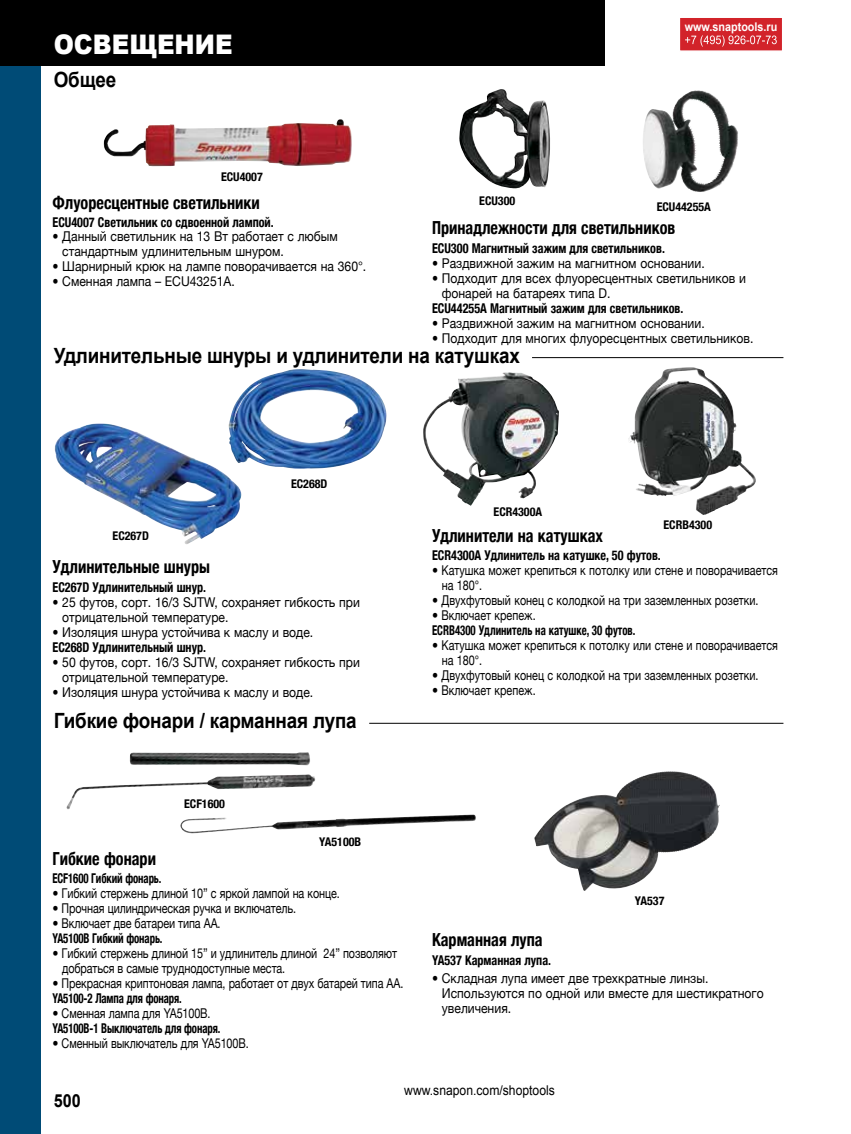
<style>
.page{position:relative;width:851px;height:1134px;background:#fff}
.page>*{position:absolute;margin:0;border:0;box-sizing:border-box;transform-origin:0 0}
.t1{font:900 27px "Arial";color:#fff;scale:.9 1}
.t2{font:700 21px "Arial";letter-spacing:-.01em;color:#000;scale:.9 1}
.t3{font:700 condensed 18px "Helvetica Neue";color:#000;scale:.9 1}
.t4{font:700 18px "Arial";color:#000;scale:.9 1}
.t5{font:13.5px/15px "Helvetica Neue";color:#000;scale:.9 1}
.t6{font:700 condensed 13.5px "Helvetica Neue";color:#000;scale:.9 1}
.t7{font:700 condensed 13.5px "Helvetica Neue";color:#000;scale:.8 1}
.t8{font:13.5px "Arial";color:#000;scale:.9 1}
.t9{font:700 condensed 12px "Helvetica Neue";color:#000}
.t10{font:700 12px "Arial";color:#fff;scale:.9 1}
</style>
<div class="page">
<div style="left:0;top:66px;width:40px;height:1068px;background:#004b76"></div>
<div style="left:0;top:0;width:604px;height:66px;background:#000"></div>
<div style="left:678px;top:16px;width:105px;height:36px;background:#d2232a;border:2px solid #fff"></div>
<svg style="left:685px;top:35px;width:91px;height:12px"></svg>
<img style="left:103px;top:119px;width:249px;height:47px">
<img style="left:459px;top:89px;width:91px;height:100px">
<img style="left:678px;top:90px;width:20px;height:10px">
<img style="left:66px;top:752px;width:250px;height:58px">
<img style="left:423px;top:372px;width:136px;height:134px">
<img style="left:628px;top:367px;width:128px;height:148px">
<img style="left:180px;top:815px;width:292px;height:19px">
<img style="left:54px;top:423px;width:187px;height:121px">
<img style="left:229px;top:369px;width:157px;height:101px">
<img style="left:534px;top:771px;width:140px;height:120px">
<hr style="left:369px;top:723px;width:414px;height:1px;background:#000">
<hr style="left:532px;top:357px;width:251px;height:1px;background:#000">
<h1 class="t1" style="left:54px;top:25px;width:200px">Освещение</h1>
<h2 class="t2" style="left:54px;top:66px;width:71px">Общее</h2>
<p class="t9" style="left:221px;top:170px;width:43px">ECU4007</p>
<h3 class="t3" style="left:52px;top:192px;width:232px">Флуоресцентные светильники</h3>
<p class="t6" style="left:52px;top:214px;width:247px">ECU4007 Светильник со сдвоенной лампой.</p>
<p class="t5" style="left:62px;top:228px;width:308px;text-indent:-10px">• Данный светильник на 13 Вт работает с любым стандартным удлинительным шнуром.</p>
<p class="t5" style="left:52px;top:258px;width:350px">• Шарнирный крюк на лампе поворачивается на 360°.</p>
<p class="t5" style="left:52px;top:273px;width:204px">• Сменная лампа – ECU43251A.</p>
<p class="t9" style="left:479px;top:194px;width:37px">ECU300</p>
<p class="t10" style="left:684px;top:19px;width:104px">www.snaptools.ru</p>
<p class="t9" style="left:656px;top:199px;width:56px">ECU44255A</p>
<h3 class="t3" style="left:432px;top:217px;width:272px">Принадлежности для светильников</h3>
<p class="t6" style="left:432px;top:240px;width:260px">ECU300 Магнитный зажим для светильников.</p>
<p class="t5" style="left:432px;top:255px;width:304px">• Раздвижной зажим на магнитном основании.</p>
<p class="t5" style="left:442px;top:270px;width:339px;text-indent:-10px">• Подходит для всех флуоресцентных светильников и фонарей на батареях типа D.</p>
<p class="t6" style="left:432px;top:300px;width:281px">ECU44255A Магнитный зажим для светильников.</p>
<p class="t5" style="left:432px;top:315px;width:304px">• Раздвижной зажим на магнитном основании.</p>
<p class="t5" style="left:432px;top:330px;width:358px">• Подходит для многих флуоресцентных светильников.</p>
<h2 class="t2" style="left:54px;top:342px;width:519px">Удлинительные шнуры и удлинители на катушках</h2>
<p class="t9" style="left:112px;top:528px;width:38px">EC267D</p>
<p class="t9" style="left:291px;top:477px;width:38px">EC268D</p>
<h3 class="t3" style="left:52px;top:556px;width:176px">Удлинительные шнуры</h3>
<p class="t6" style="left:52px;top:579px;width:172px">EC267D Удлинительный шнур.</p>
<p class="t5" style="left:62px;top:594px;width:332px;text-indent:-10px">• 25 футов, сорт. 16/3 SJTW, сохраняет гибкость при отрицательной температуре.</p>
<p class="t5" style="left:52px;top:624px;width:291px">• Изоляция шнура устойчива к маслу и воде.</p>
<p class="t6" style="left:52px;top:639px;width:172px">EC268D Удлинительный шнур.</p>
<p class="t5" style="left:62px;top:654px;width:332px;text-indent:-10px">• 50 футов, сорт. 16/3 SJTW, сохраняет гибкость при отрицательной температуре.</p>
<p class="t5" style="left:52px;top:684px;width:291px">• Изоляция шнура устойчива к маслу и воде.</p>
<h2 class="t2" style="left:54px;top:707px;width:338px">Гибкие фонари / карманная лупа</h2>
<p class="t9" style="left:184px;top:796px;width:42px">ECF1600</p>
<p class="t9" style="left:319px;top:834px;width:43px">YA5100B</p>
<h3 class="t3" style="left:52px;top:848px;width:116px">Гибкие фонари</h3>
<p class="t7" style="left:52px;top:870px;width:138px">ECF1600 Гибкий фонарь.</p>
<p class="t5" style="left:52px;top:886px;width:321px">• Гибкий стержень длиной 10” с яркой лампой на конце.</p>
<p class="t5" style="left:52px;top:901px;width:272px">• Прочная цилиндрическая ручка и включатель.</p>
<p class="t5" style="left:52px;top:916px;width:188px">• Включает две батареи типа AA.</p>
<p class="t7" style="left:52px;top:930px;width:139px">YA5100B Гибкий фонарь.</p>
<p class="t5" style="left:62px;top:946px;width:374px;text-indent:-10px">• Гибкий стержень длиной 15” и удлинитель длиной 24” позволяют добраться в самые труднодоступные места.</p>
<p class="t5" style="left:52px;top:976px;width:391px">• Прекрасная криптоновая лампа, работает от двух батарей типа АА.</p>
<p class="t7" style="left:52px;top:990px;width:163px">YA5100-2 Лампа для фонаря.</p>
<p class="t5" style="left:52px;top:1006px;width:177px">• Сменная лампа для YA5100B.</p>
<p class="t7" style="left:52px;top:1020px;width:211px">YA5100B-1 Выключатель для фонаря.</p>
<p class="t5" style="left:52px;top:1036px;width:219px">• Сменный выключатель для YA5100B.</p>
<p class="t9" style="left:493px;top:505px;width:50px">ECR4300A</p>
<p class="t9" style="left:663px;top:517px;width:50px">ECRB4300</p>
<h3 class="t3" style="left:432px;top:525px;width:191px">Удлинители на катушках</h3>
<p class="t6" style="left:432px;top:547px;width:256px">ECR4300A Удлинитель на катушке, 50 футов.</p>
<p class="t5" style="left:441px;top:563px;width:375px;text-indent:-10px">• Катушка может крепиться к потолку или стене и поворачивается на 180°.</p>
<p class="t5" style="left:432px;top:593px;width:364px">• Двухфутовый конец с колодкой на три заземленных розетки.</p>
<p class="t5" style="left:432px;top:608px;width:117px">• Включает крепеж.</p>
<p class="t7" style="left:432px;top:622px;width:256px">ECRB4300 Удлинитель на катушке, 30 футов.</p>
<p class="t5" style="left:441px;top:638px;width:375px;text-indent:-10px">• Катушка может крепиться к потолку или стене и поворачивается на 180°.</p>
<p class="t5" style="left:432px;top:668px;width:364px">• Двухфутовый конец с колодкой на три заземленных розетки.</p>
<p class="t5" style="left:432px;top:683px;width:117px">• Включает крепеж.</p>
<p class="t9" style="left:635px;top:894px;width:31px">YA537</p>
<h3 class="t3" style="left:432px;top:929px;width:124px">Карманная лупа</h3>
<p class="t6" style="left:432px;top:952px;width:134px">YA537 Карманная лупа.</p>
<p class="t5" style="left:442px;top:970px;width:359px;text-indent:-10px">• Складная лупа имеет две трехкратные линзы.<br>Используются по одной или вместе для шестикратного увеличения.</p>
<h3 class="t4" style="left:54px;top:1089px;width:32px">500</h3>
<p class="t8" style="left:404px;top:1082px;width:169px">www.snapon.com/shoptools</p>
</div>
